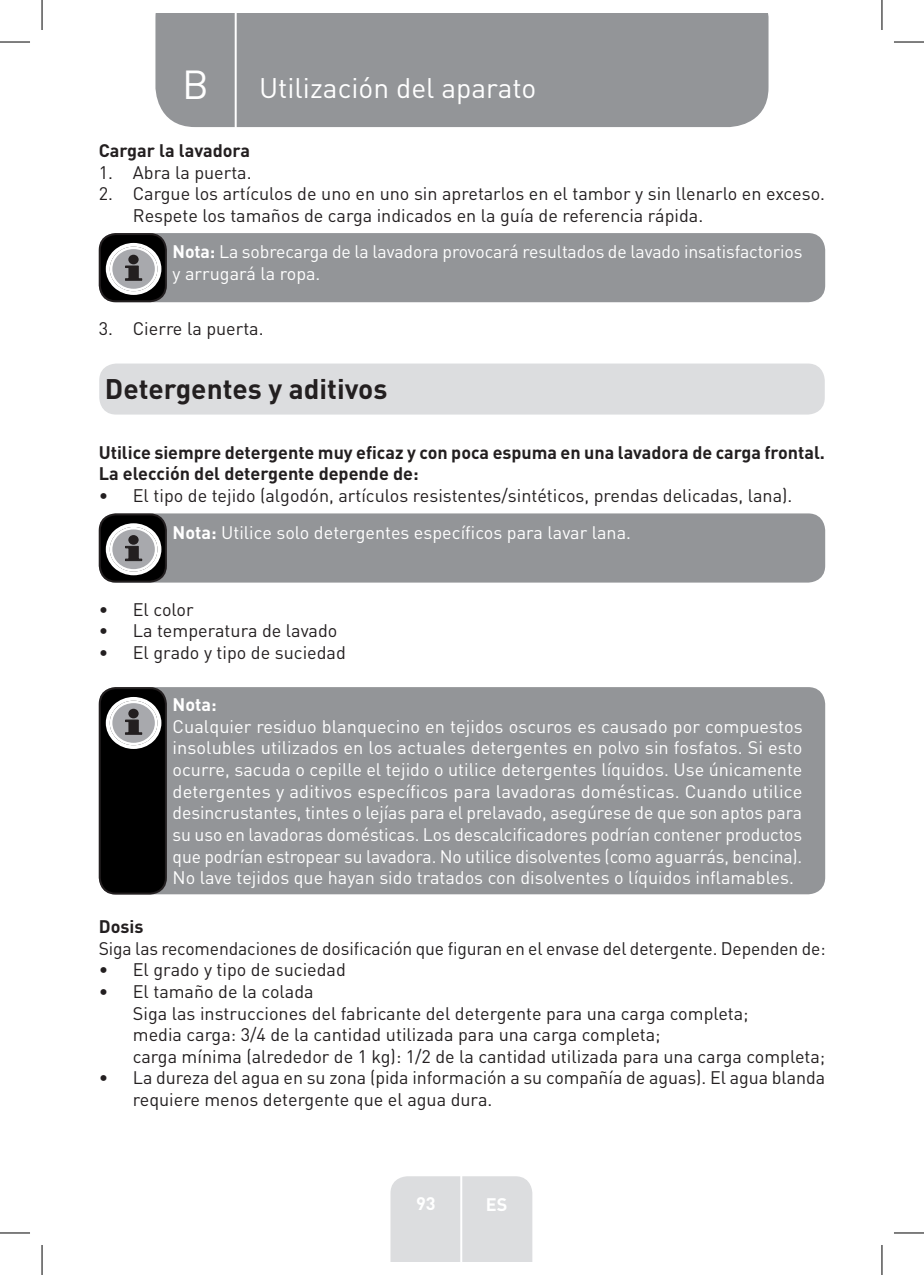
<style>
.page{position:relative;width:924px;height:1275px;background:#fff}
.page>*{position:absolute;margin:0;border:0;box-sizing:border-box;transform-origin:0 0}
.t1{font:40px "DIN Pro";color:#fff}
.t2{font:28px "DIN Pro";color:#fff}
.t3{font:700 28px "DIN Pro";color:#231f20}
.t4{font:18px/21.6px "DIN Pro";color:#231f20}
.t5{font:18px/21.6px "DIN Pro";letter-spacing:-.005em;color:#fff}
.t6{font:700 18px/21.6px "DIN Pro";color:#231f20}
.t7{font:700 18px "DIN Pro";color:#fff}
.s1{font-weight:700}
.s2{font-weight:700;color:#fff}
.s3{color:#fff}
</style>
<div class="page">
<div style="left:155px;top:14px;width:613px;height:113px;background:#939598"></div>
<div style="left:390px;top:1176px;width:142px;height:85px;background:#dcdddf"></div>
<hr style="left:460px;top:1153px;width:2px;height:108px;background:#fff">
<hr style="left:234px;top:14px;width:2px;height:116px;background:#fff">
<div style="left:99px;top:233px;width:725px;height:69px;background:#939598;border-radius:17px"></div>
<div style="left:100px;top:234px;width:66px;height:67px;background:#000;border-radius:16px"></div>
<div style="left:99px;top:233px;width:68px;height:69px;border:2px solid #231f20;border-radius:16px"></div>
<svg style="left:106px;top:243px;width:55px;height:52px"></svg>
<div style="left:128px;top:255px;width:11px;height:9px;background:#231f20;border-radius:50%"></div>
<div style="left:99px;top:363px;width:725px;height:51px;background:#dcdddf;border-radius:17px"></div>
<div style="left:99px;top:513px;width:725px;height:69px;background:#939598;border-radius:17px"></div>
<div style="left:100px;top:514px;width:66px;height:67px;background:#000;border-radius:16px"></div>
<div style="left:99px;top:513px;width:68px;height:69px;border:2px solid #231f20;border-radius:16px"></div>
<svg style="left:106px;top:523px;width:55px;height:52px"></svg>
<div style="left:128px;top:535px;width:11px;height:10px;background:#231f20;border-radius:50%"></div>
<div style="left:99px;top:687px;width:725px;height:207px;background:#939598;border-radius:17px"></div>
<div style="left:100px;top:688px;width:66px;height:205px;background:#000;border-radius:16px"></div>
<div style="left:99px;top:687px;width:68px;height:207px;border:2px solid #231f20;border-radius:16px"></div>
<svg style="left:106px;top:697px;width:55px;height:52px"></svg>
<div style="left:128px;top:709px;width:11px;height:9px;background:#231f20;border-radius:50%"></div>
<hr style="left:0;top:42px;width:30px;height:1px;background:#000">
<hr style="left:893px;top:42px;width:30px;height:1px;background:#000">
<hr style="left:0;top:1232px;width:30px;height:1px;background:#000">
<hr style="left:893px;top:1232px;width:30px;height:1px;background:#000">
<hr style="left:42px;top:0;width:1px;height:30px;background:#000">
<hr style="left:42px;top:1245px;width:1px;height:30px;background:#000">
<hr style="left:881px;top:0;width:1px;height:30px;background:#000">
<hr style="left:881px;top:1245px;width:1px;height:30px;background:#000">
<h1 class="t1" style="left:182px;top:57px;width:28px">B</h1>
<h2 class="t2" style="left:259px;top:69px;width:279px">Utilización del aparato</h2>
<p class="t6" style="left:99px;top:139px;width:153px">Cargar la lavadora</p>
<p class="t4" style="left:99px;top:160px;width:154px">1. Abra la puerta.</p>
<p class="t4" style="left:133px;top:182px;width:693px;text-indent:-34px">2. Cargue los artículos de uno en uno sin apretarlos en el tambor y sin llenarlo en exceso.<br>Respete los tamaños de carga indicados en la guía de referencia rápida.</p>
<p class="t5" style="left:172px;top:240px;width:631px"><span class="s1">Nota:</span> La sobrecarga de la lavadora provocará resultados de lavado insatisfactorios y arrugará la ropa.</p>
<p class="t4" style="left:99px;top:317px;width:166px">3. Cierre la puerta.</p>
<h2 class="t3" style="left:105px;top:370px;width:284px">Detergentes y aditivos</h2>
<p class="t6" style="left:99px;top:441px;width:727px">Utilice siempre detergente muy eficaz y con poca espuma en una lavadora de carga frontal.<br>La elección del detergente depende de:</p>
<p class="t4" style="left:172px;top:476px;width:621px;line-height:36.4px;text-indent:-74px">• El tipo de tejido (algodón, artículos resistentes/sintéticos, prendas delicadas, lana).<br><span class="s2">Nota:</span> <span class="s3">Utilice solo detergentes específicos para lavar lana.</span></p>
<p class="t4" style="left:99px;top:597px;width:96px">• El color</p>
<p class="t4" style="left:99px;top:619px;width:240px">• La temperatura de lavado</p>
<p class="t4" style="left:99px;top:640px;width:248px">• El grado y tipo de suciedad</p>
<p class="t7" style="left:172px;top:692px;width:46px">Nota:</p>
<p class="t5" style="left:172px;top:715px;width:631px;text-align:justify">Cualquier residuo blanquecino en tejidos oscuros es causado por compuestos insolubles utilizados en los actuales detergentes en polvo sin fosfatos. Si esto ocurre, sacuda o cepille el tejido o utilice detergentes líquidos. Use únicamente detergentes y aditivos específicos para lavadoras domésticas. Cuando utilice desincrustantes, tintes o lejías para el prelavado, asegúrese de que son aptos para su uso en lavadoras domésticas. Los descalcificadores podrían contener productos que podrían estropear su lavadora. No utilice disolventes (como aguarrás, bencina).<br>No lave tejidos que hayan sido tratados con disolventes o líquidos inflamables.</p>
<p class="t6" style="left:99px;top:915px;width:46px">Dosis</p>
<p class="t4" style="left:99px;top:936px;width:728px">Siga las recomendaciones de dosificación que figuran en el envase del detergente. Dependen de:</p>
<p class="t4" style="left:99px;top:958px;width:248px">• El grado y tipo de suciedad</p>
<p class="t4" style="left:133px;top:980px;width:693px;text-indent:-34px">• El tamaño de la colada<br>Siga las instrucciones del fabricante del detergente para una carga completa;<br>media carga: 3/4 de la cantidad utilizada para una carga completa;<br>carga mínima (alrededor de 1 kg): 1/2 de la cantidad utilizada para una carga completa;</p>
<p class="t4" style="left:133px;top:1066px;width:693px;text-indent:-34px">• La dureza del agua en su zona (pida información a su compañía de aguas). El agua blanda requiere menos detergente que el agua dura.</p>
<p class="t7" style="left:416px;top:1191px;width:21px">93</p>
<p class="t7" style="left:485px;top:1192px;width:23px">ES</p>
</div>
